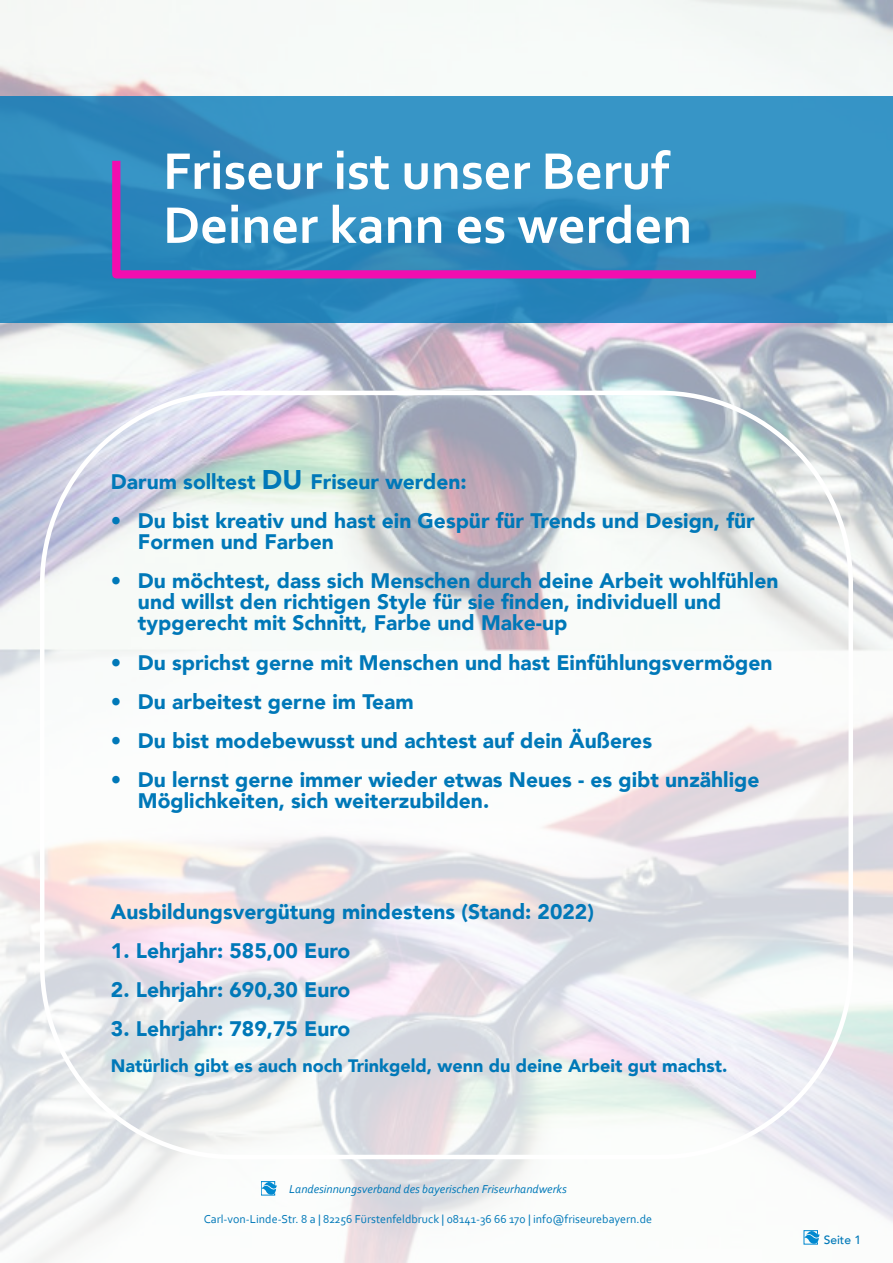
<style>
.page{position:relative;width:893px;height:1263px;background:#fff}
.page>*{position:absolute;margin:0;border:0;box-sizing:border-box;transform-origin:0 0}
.t1{font:700 54px/54px "Corbel";color:#fff}
.t2{font:900 21px/21px "Avenir";color:#0078b8}
.t3{font:900 18px "Avenir";color:#0078b8}
.t4{font:12px "Corbel";color:#0078b8}
.t5{font:italic 12px "Corbel";color:#0078b8}
.t6{font:500 12px "Avenir";color:#0078b8}
.s1{font-size:27px}
</style>
<div class="page">
<img style="left:0;top:0;width:893px;height:1263px">
<div style="left:0;top:96px;width:893px;height:227px;background:#0078b8;opacity:.78"></div>
<svg style="left:108px;top:153px;width:656px;height:130px"></svg>
<svg style="left:261px;top:1181px;width:16px;height:14px"></svg>
<svg style="left:804px;top:1230px;width:15px;height:14px"></svg>
<h1 class="t1" style="left:163px;top:149px;width:531px">Friseur ist unser Beruf<br>Deiner kann es werden</h1>
<p class="t2" style="left:111px;top:472px;width:357px">Darum solltest <span class="s1">DU</span> Friseur werden:</p>
<p class="t2" style="left:138px;top:511px;width:618px;text-indent:-27px">• Du bist kreativ und hast ein Gespür für Trends und Design, für<br>Formen und Farben</p>
<p class="t2" style="left:138px;top:571px;width:642px;text-indent:-27px">• Du möchtest, dass sich Menschen durch deine Arbeit wohlfühlen und willst den richtigen Style für sie finden, individuell und typgerecht mit Schnitt, Farbe und Make-up</p>
<p class="t2" style="left:111px;top:652px;width:663px">• Du sprichst gerne mit Menschen und hast Einfühlungsvermögen</p>
<p class="t2" style="left:111px;top:691px;width:304px">• Du arbeitest gerne im Team</p>
<p class="t2" style="left:111px;top:730px;width:543px">• Du bist modebewusst und achtest auf dein Äußeres</p>
<p class="t2" style="left:138px;top:769px;width:623px;text-indent:-27px">• Du lernst gerne immer wieder etwas Neues - es gibt unzählige<br>Möglichkeiten, sich weiterzubilden.</p>
<p class="t2" style="left:111px;top:901px;width:484px">Ausbildungsvergütung mindestens (Stand: 2022)</p>
<p class="t2" style="left:111px;top:940px;width:241px">1. Lehrjahr: 585,00 Euro</p>
<p class="t2" style="left:111px;top:979px;width:241px">2. Lehrjahr: 690,30 Euro</p>
<p class="t2" style="left:111px;top:1018px;width:241px">3. Lehrjahr: 789,75 Euro</p>
<p class="t3" style="left:111px;top:1053px;width:618px">Natürlich gibt es auch noch Trinkgeld, wenn du deine Arbeit gut machst.</p>
<p class="t5" style="left:289px;top:1183px;width:279px">Landesinnungsverband des bayerischen Friseurhandwerks</p>
<p class="t4" style="left:204px;top:1213px;width:450px">Carl-von-Linde-Str. 8 a | 82256 Fürstenfeldbruck | 08141-36 66 170 | info@friseurebayern.de</p>
<p class="t6" style="left:824px;top:1232px;width:39px">Seite 1</p>
</div>
